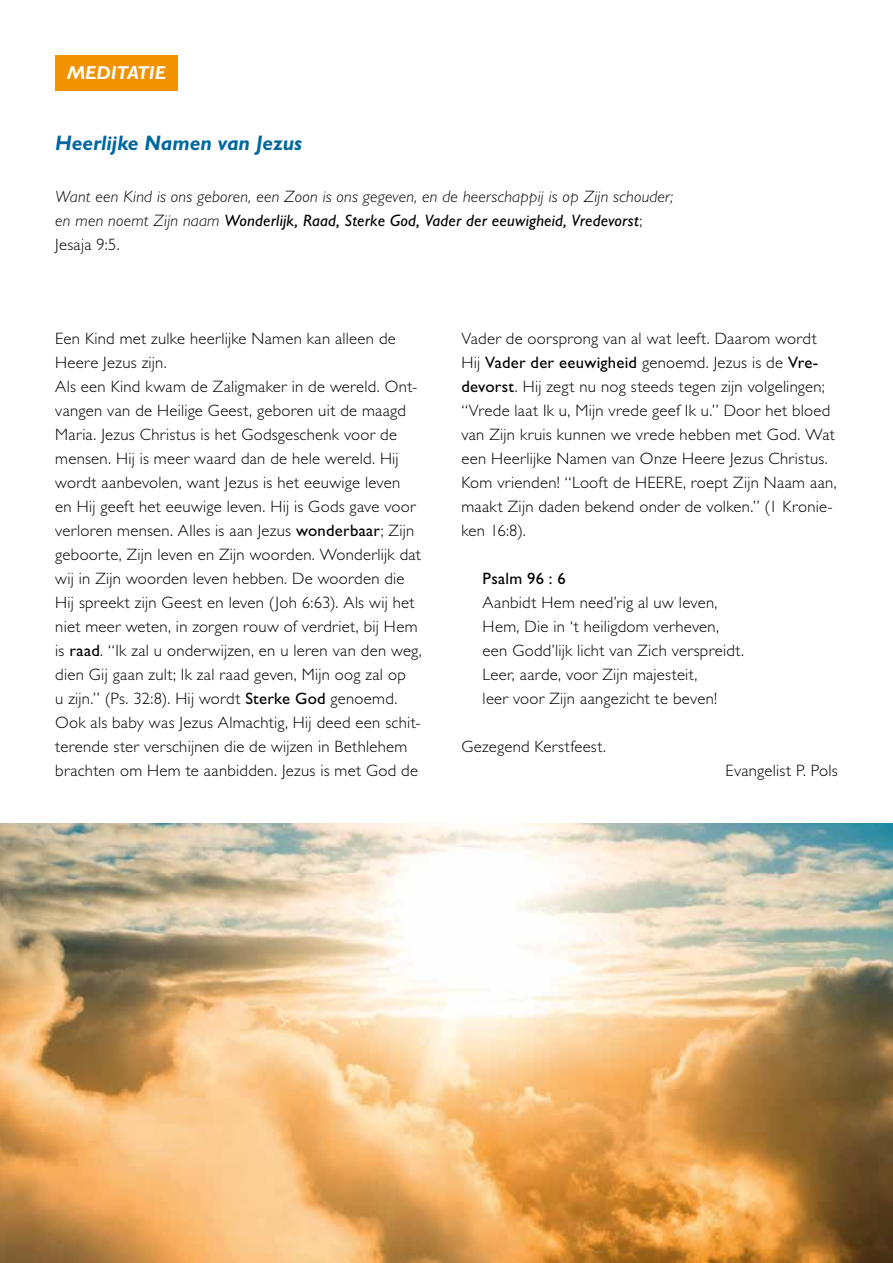
<style>
.page{position:relative;width:893px;height:1263px;background:#fff}
.page>*{position:absolute;margin:0;border:0;box-sizing:border-box;transform-origin:0 0}
.t1{font:italic 700 21px "Gill Sans Std";color:#00679f}
.t2{font:italic 700 18.75px "Gill Sans Std";color:#fff}
.t3{font:300 16.5px/24px "Gill Sans Std";letter-spacing:.015em;color:#000}
.t4{font:italic 300 16.5px/24px "Gill Sans Std";letter-spacing:.01em;color:#000}
.t5{font:16.5px "Gill Sans Std";letter-spacing:.015em;color:#000}
.s1{font-weight:400}
.s2{font-style:normal}
</style>
<div class="page">
<div style="left:55px;top:55px;width:123px;height:36px;background:#f39200"></div>
<img style="left:0;top:823px;width:893px;height:440px">
<p class="t2" style="left:67px;top:62px;width:100px">MEDITATIE</p>
<p class="t1" style="left:55px;top:131px;width:248px">Heerlijke Namen van Jezus</p>
<p class="t4" style="left:55px;top:185px;width:620px">Want een Kind is ons geboren, een Zoon is ons gegeven, en de heerschappij is op Zijn schouder; en men noemt Zijn naam <span class="s1">Wonderlijk, Raad, Sterke God, Vader der eeuwigheid, Vredevorst</span><span class="s2">;<br>Jesaja 9:5.</span></p>
<p class="t3" style="left:55px;top:327px;width:368px">Een Kind met zulke heerlijke Namen kan alleen de Heere Jezus zijn.<br>Als een Kind kwam de Zaligmaker in de wereld. Ont&shy;vangen van de Heilige Geest, geboren uit de maagd Maria. Jezus Christus is het Godsgeschenk voor de mensen. Hij is meer waard dan de hele wereld. Hij wordt aanbevolen, want Jezus is het eeuwige leven<br>en Hij geeft het eeuwige leven. Hij is Gods gave voor verloren mensen. Alles is aan Jezus <span class="s1">wonderbaar</span>; Zijn geboorte, Zijn leven en Zijn woorden. Wonderlijk dat wij in Zijn woorden leven hebben. De woorden die Hij spreekt zijn Geest en leven (Joh 6:63). Als wij het niet meer weten, in zorgen rouw of verdriet, bij Hem is <span class="s1">raad</span>. “Ik zal u onderwijzen, en u leren van den weg, dien Gij gaan zult; Ik zal raad geven, Mijn oog zal op<br>u zijn.” (Ps. 32:8). Hij wordt <span class="s1">Sterke God</span> genoemd.<br>Ook als baby was Jezus Almachtig, Hij deed een schit&shy;terende ster verschijnen die de wijzen in Bethlehem brachten om Hem te aanbidden. Jezus is met God de</p>
<p class="t3" style="left:461px;top:327px;width:377px">Vader de oorsprong van al wat leeft. Daarom wordt Hij <span class="s1">Vader der eeuwigheid</span> genoemd. Jezus is de <span class="s1">Vre&shy;devorst</span>. Hij zegt nu nog steeds tegen zijn volgelingen; “Vrede laat Ik u, Mijn vrede geef Ik u.” Door het bloed van Zijn kruis kunnen we vrede hebben met God. Wat een Heerlijke Namen van Onze Heere Jezus Christus.<br>Kom vrienden! “Looft de HEERE, roept Zijn Naam aan, maakt Zijn daden bekend onder de volken.” (1 Kronie&shy;ken 16:8).</p>
<p class="t5" style="left:483px;top:569px;width:85px">Psalm 96 : 6</p>
<p class="t3" style="left:483px;top:591px;width:263px">Aanbidt Hem need’rig al uw leven, Hem, Die in ‘t heiligdom verheven, een Godd’lijk licht van Zich verspreidt.<br>Leer, aarde, voor Zijn majesteit,<br>leer voor Zijn aangezicht te beven!</p>
<p class="t3" style="left:461px;top:735px;width:146px">Gezegend Kerstfeest.</p>
<p class="t3" style="left:725px;top:759px;width:114px">Evangelist P. Pols</p>
</div>
